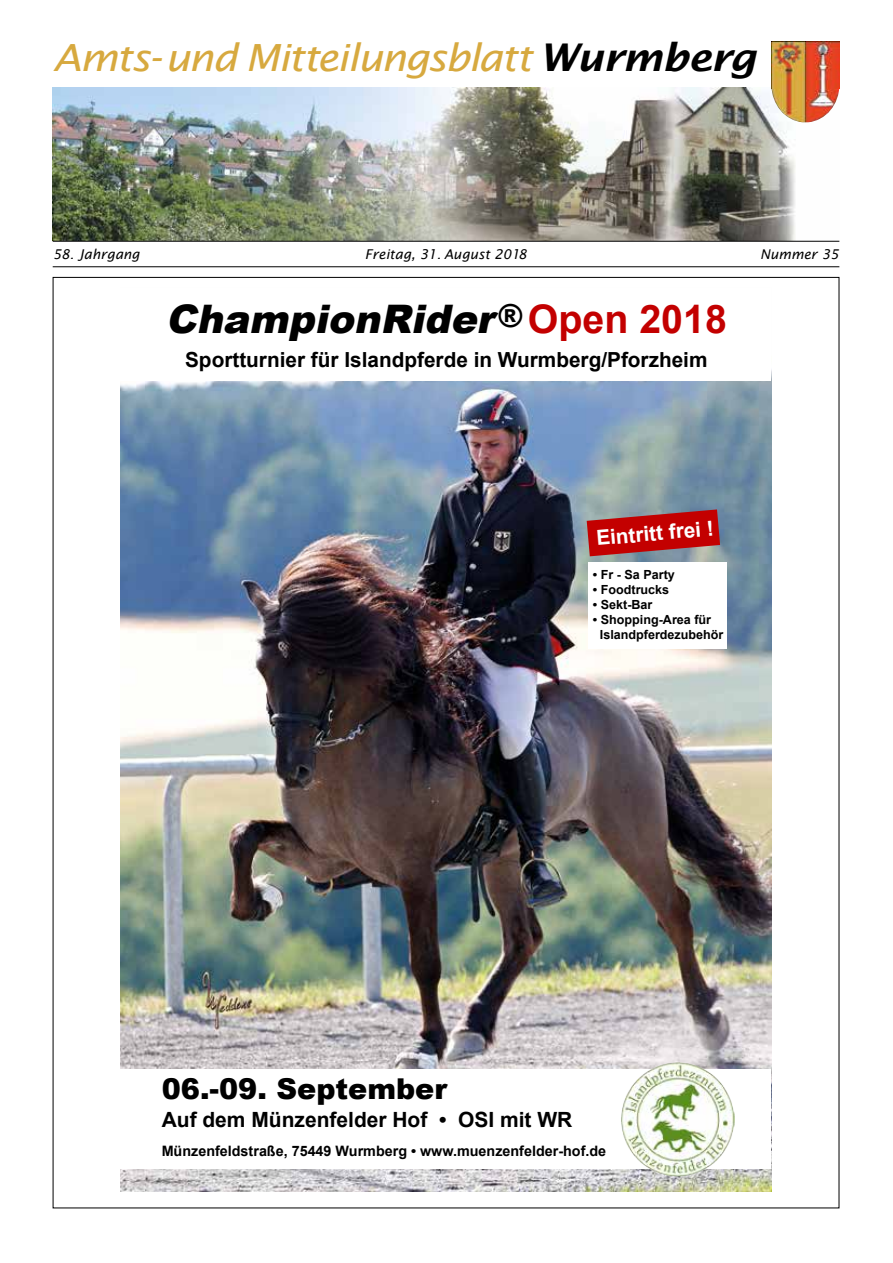
<style>
.page{position:relative;width:893px;height:1263px;background:#fff}
.page>*{position:absolute;margin:0;border:0;box-sizing:border-box;transform-origin:0 0}
.t1{font:italic 900 39.3px "Arial";color:#000}
.t2{font:italic 37.5px "Lucida Sans";letter-spacing:-.045em;color:#d7a93f;scale:1.1 1}
.t3{font:900 31.65px "Arial";color:#000}
.t4{font:900 28.65px "Arial";color:#000}
.t5{font:700 21px "Arial";color:#000}
.t6{font:700 20.7px "Arial";color:#000}
.t7{font:700 20.7px "Arial";color:#fff}
.t8{font:700 14.4px "Arial";color:#000}
.t9{font:italic 13.5px "Lucida Sans";color:#000}
.t10{font:700 12.6px/15.1px "Arial";color:#000}
.s1{font-weight:600;font-size:38.25px;color:#000}
.s2{font-weight:700;font-style:normal;color:#c30000}
</style>
<div class="page">
<img style="left:53px;top:88px;width:786px;height:153px">
<img style="left:771px;top:41px;width:68px;height:6px">
<img style="left:771px;top:47px;width:68px;height:75px">
<hr style="left:53px;top:241px;width:786px;height:1px;background:#000">
<hr style="left:53px;top:266px;width:786px;height:1px;background:#000">
<img style="left:120px;top:381px;width:651px;height:811px">
<div style="left:120px;top:1069px;width:651px;height:100px;background:#fff"></div>
<img style="left:620px;top:1061px;width:115px;height:115px">
<div style="left:588px;top:562px;width:139px;height:87px;background:#fff"></div>
<svg style="left:587px;top:509px;width:133px;height:47px"></svg>
<h2 class="t2" style="left:53px;top:36px;width:641px">Amts-und Mitteilungsblatt <span class="s1">Wurmberg</span></h2>
<p class="t9" style="left:53px;top:246px;width:89px">58. Jahrgang</p>
<p class="t9" style="left:365px;top:246px;width:163px">Freitag, 31. August 2018</p>
<p class="t9" style="left:760px;top:246px;width:80px">Nummer 35</p>
<h3 class="t3" style="left:498px;top:293px;width:27px">®</h3>
<h1 class="t1" style="left:166px;top:291px;width:563px">ChampionRider <span class="s2">O p e n 2 0 1 8</span></h1>
<h3 class="t6" style="left:185px;top:346px;width:524px">Sportturnier für Islandpferde in Wurmberg/Pforzheim</h3>
<h3 class="t7" style="left:595px;top:524px;width:119px;rotate:-5deg">Eintritt frei !</h3>
<p class="t10" style="left:593px;top:567px;width:83px">• Fr - Sa Party</p>
<p class="t10" style="left:593px;top:582px;width:78px">• Foodtrucks</p>
<p class="t10" style="left:593px;top:597px;width:61px">• Sekt-Bar</p>
<p class="t10" style="left:600px;top:612px;width:125px;text-indent:-7px">• Shopping-Area für<br>Islandpferdezubehör</p>
<h3 class="t4" style="left:162px;top:1068px;width:287px">06.-09. September</h3>
<h3 class="t5" style="left:162px;top:1106px;width:412px">Auf dem Münzenfelder Hof • OSI mit WR</h3>
<p class="t8" style="left:162px;top:1141px;width:446px">Münzenfeldstraße, 75449 Wurmberg • www.muenzenfelder-hof.de</p>
</div>
